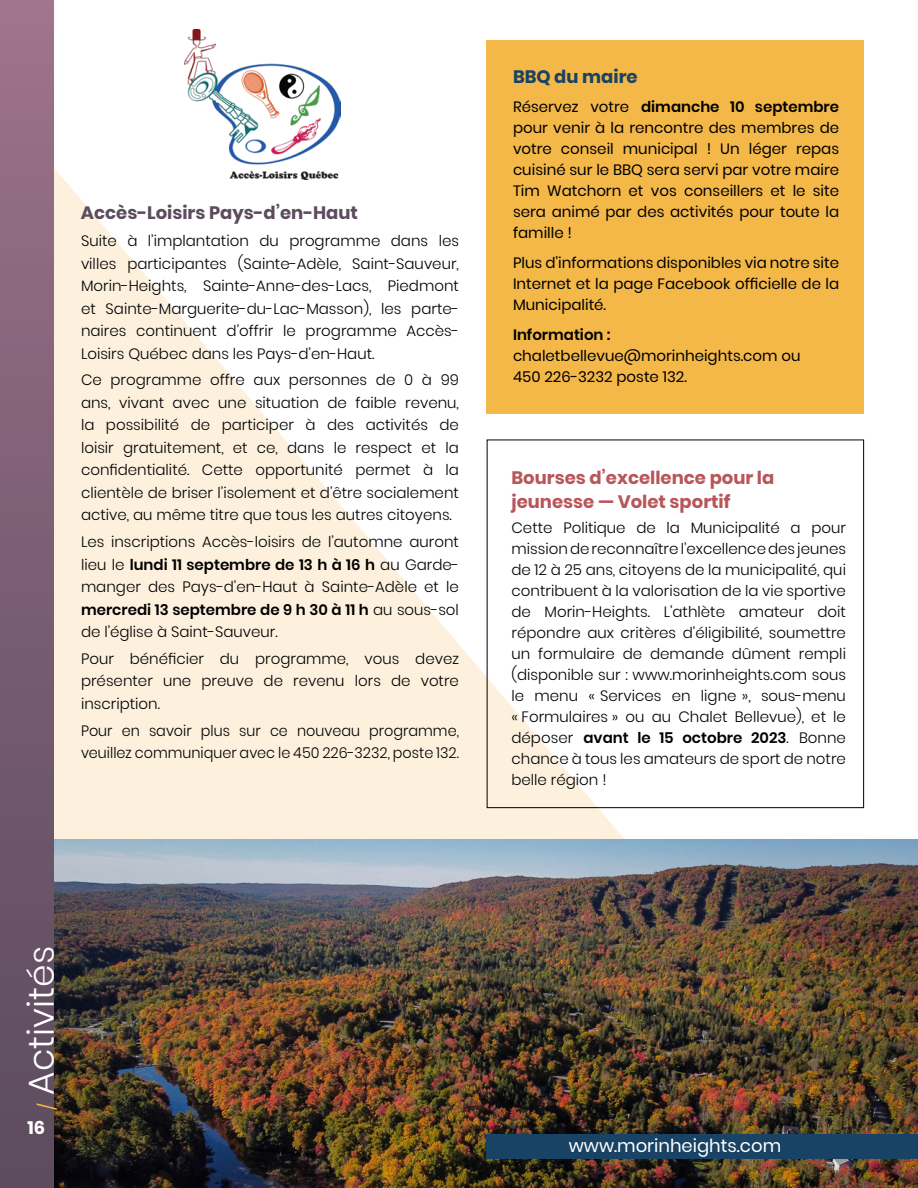
<style>
.page{position:relative;width:918px;height:1188px;background:#fff}
.page>*{position:absolute;margin:0;border:0;box-sizing:border-box;transform-origin:0 0}
.t1{font:300 36px "Poppins";color:#fff}
.t2{font:700 18px/24px "Poppins";color:#b8565a}
.t3{font:700 18px "Poppins";color:#5c4c5e}
.t4{font:18px "Poppins";color:#fff}
.t5{font:700 18px "Poppins";color:#184364}
.t6{font:700 18px "Poppins";color:#fff}
.t7{font:300 15px/22.5px "Poppins";color:#000;text-align:justify}
.t8{font:15px/21px "Poppins";color:#000;text-align:justify}
.t9{font:300 15px/22.5px "Poppins";color:#000;scale:.96 1}
.t10{font:600 15px "Poppins";color:#000}
.s1{font-weight:600}
.s2{font-weight:400;font-size:18px;color:#f4b848}
</style>
<div class="page">
<svg style="left:54px;top:168px;width:811px;height:671px"></svg>
<img style="left:54px;top:839px;width:864px;height:349px">
<div style="left:0;top:0;width:54px;height:1188px;background:linear-gradient(to bottom,#9d738b,#594a5d)"></div>
<div style="left:486px;top:1134px;width:432px;height:25px;background:#184364"></div>
<img style="left:185px;top:29px;width:155px;height:151px">
<div style="left:486px;top:40px;width:378px;height:374px;background:#f4b848"></div>
<div style="left:487px;top:440px;width:377px;height:368px;border:1px solid #000"></div>
<p class="t3" style="left:81px;top:202px;width:279px">Accès-Loisirs Pays-d’en-Haut</p>
<p class="t7" style="left:81px;top:230px;width:380px">Suite à l’implantation du programme dans les villes participantes (Sainte-Adèle, Saint-Sauveur, Morin-Heights, Sainte-Anne-des-Lacs, Piedmont et Sainte-Marguerite-du-Lac-Masson), les parte&shy;naires continuent d’offrir le programme Accès-Loisirs Québec dans les Pays-d’en-Haut.</p>
<p class="t7" style="left:81px;top:369px;width:380px">Ce programme offre aux personnes de 0 à 99 ans, vivant avec une situation de faible revenu, la possibilité de participer à des activités de loisir gratuitement, et ce, dans le respect et la confidentialité. Cette opportunité permet à la clientèle de briser l’isolement et d’être socialement active, au même titre que tous les autres citoyens.</p>
<p class="t7" style="left:81px;top:531px;width:380px">Les inscriptions Accès-loisirs de l’automne auront lieu le <span class="s1">lundi 11 septembre de 13 h à 16 h</span> au Garde&shy;manger des Pays-d’en-Haut à Sainte-Adèle et le <span class="s1">mercredi 13 septembre de 9 h 30 à 11 h</span> au sous-sol de l’église à Saint-Sauveur.</p>
<p class="t7" style="left:81px;top:648px;width:380px">Pour bénéficier du programme, vous devez présenter une preuve de revenu lors de votre inscription.</p>
<p class="t9" style="left:81px;top:719px;width:395px">Pour en savoir plus sur ce nouveau programme, veuillez communiquer avec le 450 226-3232, poste 132.</p>
<p class="t5" style="left:513px;top:66px;width:126px">BBQ du maire</p>
<p class="t8" style="left:513px;top:97px;width:328px">Réservez votre <span class="s1">dimanche 10 septembre </span>pour venir à la rencontre des membres de votre conseil municipal ! Un léger repas cuisiné sur le BBQ sera servi par votre maire Tim Watchorn et vos conseillers et le site sera animé par des activités pour toute la famille !</p>
<p class="t8" style="left:513px;top:252px;width:328px">Plus d’informations disponibles via notre site Internet et la page Facebook officielle de la Municipalité.</p>
<p class="t10" style="left:513px;top:326px;width:99px">Information :</p>
<p class="t8" style="left:513px;top:345px;width:289px">chaletbellevue@morinheights.com ou<br>450 226-3232 poste 132.</p>
<p class="t2" style="left:512px;top:466px;width:264px">Bourses d’excellence pour la jeunesse — Volet sportif</p>
<p class="t7" style="left:512px;top:518px;width:336px;line-height:21px">Cette Politique de la Municipalité a pour mission de reconnaître l’excellence des jeunes de 12 à 25 ans, citoyens de la municipalité, qui contribuent à la valorisation de la vie sportive de Morin-Heights. L’athlète amateur doit répondre aux critères d’éligibilité, soumettre un formulaire de demande dûment rempli (disponible sur : www.morinheights.com sous le menu « Services en ligne », sous-menu « Formulaires » ou au Chalet Bellevue), et le déposer <span class="s1">avant le 15 octobre 2023</span>. Bonne chance à tous les amateurs de sport de notre belle région !</p>
<h1 class="t1" style="left:21px;top:1110px;width:166px;rotate:-90deg"><span class="s2">/</span> Activités</h1>
<p class="t6" style="left:27px;top:1117px;width:19px">16</p>
<p class="t4" style="left:569px;top:1135px;width:214px">www.morinheights.com</p>
</div>
